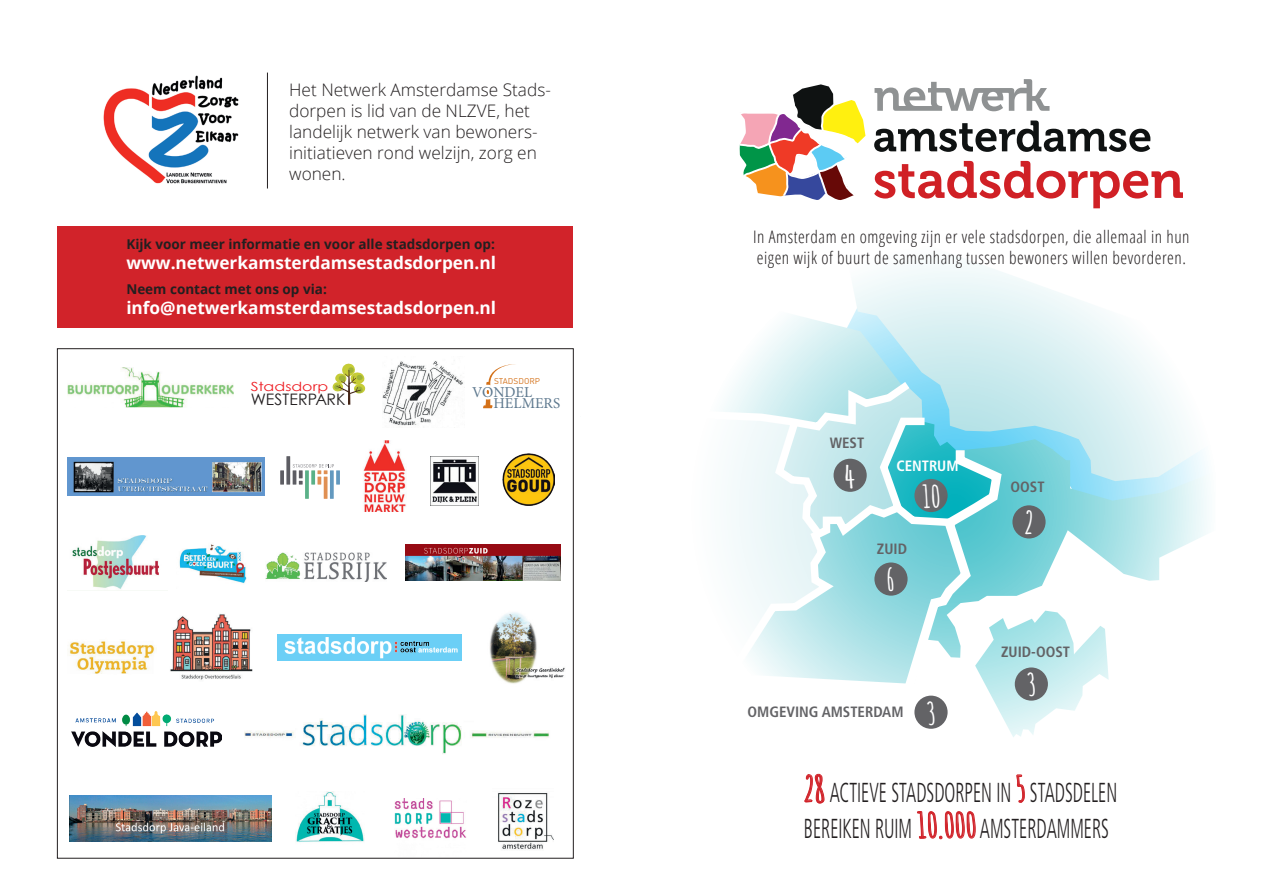
<style>
.page{position:relative;width:1263px;height:893px;background:#fff}
.page>*{position:absolute;margin:0;border:0;box-sizing:border-box;transform-origin:0 0}
.t1{font:700 30.9px "Amatic SC";color:#fff}
.t2{font:700 30.9px "Amatic SC";color:#fff;scale:1.4 1}
.plat{font:300 condensed 27.45px "Frutiger";color:#231f20;scale:.67 1}
.plat_Open_Sans_Light{font:300 condensed 17.25px/21px "Open Sans";letter-spacing:.03em;color:#231f20}
.plat_Open_Sans_Light-2{font:300 17.25px/21px "Open Sans";color:#231f20}
.plat_Open_Sans_Light-3{font:700 17.25px "Open Sans";color:#fff}
.t3{font:15.9px "Century Gothic";color:#231f20}
.plat-2{font:700 condensed 15px "Frutiger";color:#636366}
.t4{font:15px "Minion Pro";color:#5d788e}
.plat-3{font:700 condensed 15px "Frutiger";color:#fff}
.plat_Open_Sans_Light-4{font:700 13.5px "Open Sans";color:#231f20}
.t5{font:12.6px "Century Gothic";color:#ee1d23;scale:1.26 1}
.t6{font:8.25px "DIN Pro";color:#d47119}
.s1{font-family:"Amatic SC";font-weight:700;font-stretch:normal;font-size:34.8px;color:#d1232a}
</style>
<div class="page">
<div style="left:58px;top:226px;width:515px;height:102px;background:#d1232a"></div>
<svg style="left:723px;top:208px;width:484px;height:593px"></svg>
<div style="left:833px;top:459px;width:34px;height:33px;background:#636366;border-radius:50%"></div>
<div style="left:874px;top:562px;width:33px;height:34px;background:#636366;border-radius:50%"></div>
<div style="left:914px;top:696px;width:33px;height:33px;background:#636366;border-radius:50%"></div>
<div style="left:1015px;top:667px;width:33px;height:34px;background:#636366;border-radius:50%"></div>
<div style="left:1012px;top:505px;width:33px;height:33px;background:#636366;border-radius:50%"></div>
<svg style="left:804px;top:774px;width:20px;height:30px"></svg>
<svg style="left:1016px;top:774px;width:9px;height:29px"></svg>
<svg style="left:917px;top:811px;width:59px;height:28px"></svg>
<svg style="left:874px;top:161px;width:309px;height:47px"></svg>
<svg style="left:874px;top:121px;width:276px;height:31px"></svg>
<svg style="left:874px;top:79px;width:175px;height:32px"></svg>
<svg style="left:738px;top:84px;width:127px;height:148px"></svg>
<img style="left:382px;top:361px;width:83px;height:65px">
<img style="left:430px;top:456px;width:49px;height:49px">
<img style="left:502px;top:453px;width:53px;height:52px">
<svg style="left:280px;top:470px;width:4px;height:15px"></svg>
<svg style="left:286px;top:456px;width:4px;height:29px"></svg>
<svg style="left:305px;top:470px;width:4px;height:29px"></svg>
<svg style="left:293px;top:464px;width:41px;height:21px"></svg>
<hr style="left:324px;top:477px;width:3px;height:22px;background:#e09053">
<svg style="left:330px;top:470px;width:4px;height:29px"></svg>
<svg style="left:336px;top:470px;width:4px;height:15px"></svg>
<img style="left:179px;top:544px;width:68px;height:40px">
<img style="left:489px;top:612px;width:76px;height:72px">
<img style="left:363px;top:440px;width:43px;height:72px">
<img style="left:156px;top:614px;width:97px;height:66px">
<img style="left:69px;top:641px;width:86px;height:33px">
<img style="left:244px;top:714px;width:305px;height:40px">
<img style="left:405px;top:544px;width:155px;height:37px">
<img style="left:296px;top:792px;width:69px;height:50px">
<img style="left:395px;top:798px;width:71px;height:41px">
<img style="left:266px;top:552px;width:120px;height:29px">
<img style="left:68px;top:367px;width:165px;height:40px">
<img style="left:69px;top:796px;width:202px;height:46px">
<img style="left:67px;top:457px;width:197px;height:39px">
<img style="left:72px;top:535px;width:87px;height:56px">
<img style="left:71px;top:712px;width:150px;height:35px">
<img style="left:498px;top:793px;width:55px;height:56px">
<img style="left:277px;top:634px;width:184px;height:27px">
<svg style="left:483px;top:364px;width:32px;height:44px"></svg>
<svg style="left:332px;top:363px;width:33px;height:42px"></svg>
<img style="left:103px;top:75px;width:136px;height:109px">
<hr style="left:267px;top:73px;width:1px;height:116px;background:#231f20">
<p class="plat_Open_Sans_Light-2" style="left:289px;top:79px;width:263px">Het Netwerk Amsterdamse Stads&shy;dorpen is lid van de NLZVE, het landelijk netwerk van bewoners&shy;initiatieven rond welzijn, zorg en wonen.</p>
<p class="plat_Open_Sans_Light-4" style="left:126px;top:235px;width:370px">Kijk voor meer informatie en voor alle stadsdorpen op:</p>
<p class="plat_Open_Sans_Light-3" style="left:126px;top:250px;width:371px">www.netwerkamsterdamsestadsdorpen.nl</p>
<p class="plat_Open_Sans_Light-4" style="left:126px;top:280px;width:202px">Neem contact met ons op via:</p>
<p class="plat_Open_Sans_Light-3" style="left:126px;top:295px;width:371px">info@netwerkamsterdamsestadsdorpen.nl</p>
<p class="t5" style="left:251px;top:379px;width:63px">Stadsdorp</p>
<p class="t3" style="left:251px;top:389px;width:96px">WESTERPARK</p>
<p class="t6" style="left:494px;top:376px;width:48px">STADSDORP</p>
<p class="t4" style="left:472px;top:382px;width:61px">VONDEL</p>
<p class="t4" style="left:493px;top:394px;width:68px">HELMERS</p>
<p class="plat_Open_Sans_Light" style="left:753px;top:226px;width:438px">In Amsterdam en omgeving zijn er vele stadsdorpen, die allemaal in hun eigen wijk of buurt de samenhang tussen bewoners willen bevorderen.</p>
<p class="plat-2" style="left:830px;top:434px;width:36px">WEST</p>
<p class="t2" style="left:844px;top:454px;width:10px">4</p>
<p class="plat-3" style="left:896px;top:457px;width:64px">CENTRUM</p>
<p class="t1" style="left:922px;top:474px;width:20px">10</p>
<p class="plat-2" style="left:877px;top:540px;width:32px">ZUID</p>
<p class="t1" style="left:886px;top:558px;width:9px">6</p>
<p class="plat-2" style="left:747px;top:703px;width:157px">OMGEVING AMSTERDAM</p>
<p class="t1" style="left:926px;top:691px;width:11px">3</p>
<p class="plat-2" style="left:1010px;top:478px;width:36px">OOST</p>
<p class="t1" style="left:1024px;top:501px;width:10px">2</p>
<p class="plat-2" style="left:1001px;top:643px;width:70px">ZUID-OOST</p>
<p class="t1" style="left:1027px;top:663px;width:11px">3</p>
<p class="plat" style="left:804px;top:776px;width:469px"><span class="s1">28</span> ACTIEVE STADSDORPEN IN <span class="s1">5</span> STADSDELEN</p>
<p class="plat" style="left:804px;top:813px;width:457px">BEREIKEN RUIM <span class="s1">10.000</span> AMSTERDAMMERS</p>
</div>
